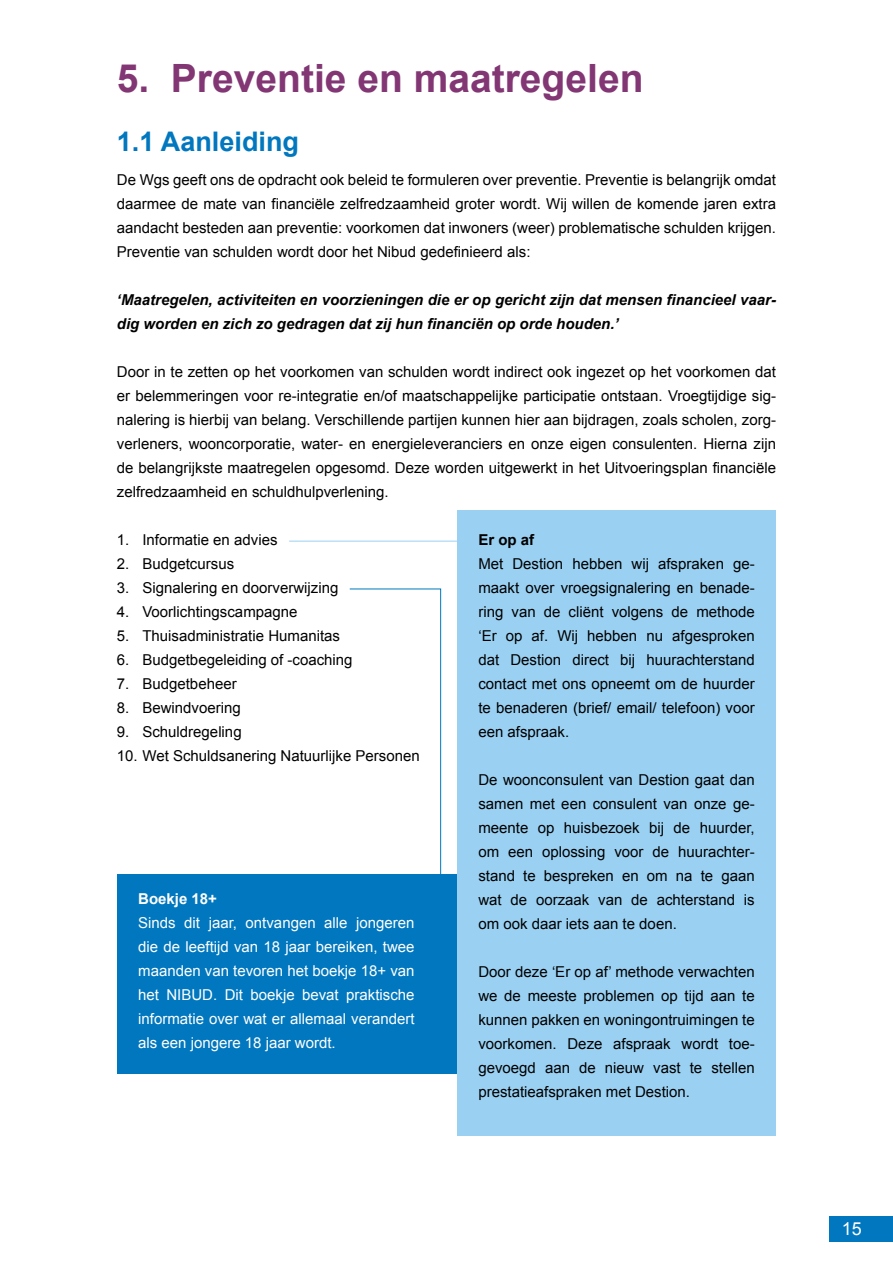
<style>
.page{position:relative;width:893px;height:1263px;background:#fff}
.page>*{position:absolute;margin:0;border:0;box-sizing:border-box;transform-origin:0 0}
.t1{font:700 39px "Arial";color:#823674}
.t2{font:700 27px "Arial";color:#0077be}
.t3{font:18px "Arial";color:#fff}
.t4{font:15px/24px "Arial";color:#000;text-align:justify}
.t5{font:15px/24px "Arial";color:#fff;text-align:justify}
.t6{font:italic 700 15px/24px "Arial";color:#000}
.t7{font:700 15px "Arial";color:#fff}
.t8{font:700 15px "Arial";color:#000}
</style>
<div class="page">
<div style="left:117px;top:874px;width:383px;height:200px;background:#0077be"></div>
<div style="left:457px;top:510px;width:319px;height:625px;background:#9ad1f3"></div>
<div style="left:829px;top:1216px;width:64px;height:26px;background:#0077be"></div>
<hr style="left:289px;top:541px;width:173px;height:1px;background:#9ad1f3">
<svg style="left:349px;top:588px;width:92px;height:286px"></svg>
<h1 class="t1" style="left:117px;top:57px;width:528px">5. Preventie en maatregelen</h1>
<h2 class="t2" style="left:117px;top:127px;width:184px">1.1 Aanleiding</h2>
<p class="t4" style="left:117px;top:168px;width:661px">De Wgs geeft ons de opdracht ook beleid te formuleren over preventie. Preventie is belangrijk omdat daarmee de mate van financiële zelfredzaamheid groter wordt. Wij willen de komende jaren extra aandacht besteden aan preventie: voorkomen dat inwoners (weer) problematische schulden krijgen.<br>Preventie van schulden wordt door het Nibud gedefinieerd als:</p>
<p class="t6" style="left:117px;top:288px;width:661px">‘Maatregelen, activiteiten en voorzieningen die er op gericht zijn dat mensen financieel vaar&shy;dig worden en zich zo gedragen dat zij hun financiën op orde houden.’</p>
<p class="t4" style="left:117px;top:360px;width:661px">Door in te zetten op het voorkomen van schulden wordt indirect ook ingezet op het voorkomen dat er belemmeringen voor re-integratie en/of maatschappelijke participatie ontstaan. Vroegtijdige sig&shy;nalering is hierbij van belang. Verschillende partijen kunnen hier aan bijdragen, zoals scholen, zorg&shy;verleners, wooncorporatie, water- en energieleveranciers en onze eigen consulenten. Hierna zijn de belangrijkste maatregelen opgesomd. Deze worden uitgewerkt in het Uitvoeringsplan financiële zelfredzaamheid en schuldhulpverlening.</p>
<p class="t4" style="left:117px;top:528px;width:162px">1. Informatie en advies</p>
<p class="t4" style="left:117px;top:552px;width:119px">2. Budgetcursus</p>
<p class="t4" style="left:117px;top:576px;width:223px">3. Signalering en doorverwijzing</p>
<p class="t4" style="left:117px;top:600px;width:182px">4. Voorlichtingscampagne</p>
<p class="t4" style="left:117px;top:624px;width:225px">5. Thuisadministratie Humanitas</p>
<p class="t4" style="left:117px;top:648px;width:237px">6. Budgetbegeleiding of -coaching</p>
<p class="t4" style="left:117px;top:672px;width:121px">7. Budgetbeheer</p>
<p class="t4" style="left:117px;top:696px;width:125px">8. Bewindvoering</p>
<p class="t4" style="left:117px;top:720px;width:126px">9. Schuldregeling</p>
<p class="t4" style="left:117px;top:744px;width:304px">10. Wet Schuldsanering Natuurlijke Personen</p>
<p class="t8" style="left:478px;top:531px;width:57px">Er op af</p>
<p class="t4" style="left:478px;top:551px;width:278px">Met Destion hebben wij afspraken ge&shy;maakt over vroegsignalering en benade&shy;ring van de cliënt volgens de methode ‘Er op af. Wij hebben nu afgesproken dat Destion direct bij huurachterstand contact met ons opneemt om de huurder te benaderen (brief/ email/ telefoon) voor een afspraak.</p>
<p class="t4" style="left:478px;top:767px;width:278px">De woonconsulent van Destion gaat dan samen met een consulent van onze ge&shy;meente op huisbezoek bij de huurder, om een oplossing voor de huurachter&shy;stand te bespreken en om na te gaan wat de oorzaak van de achterstand is om ook daar iets aan te doen.</p>
<p class="t4" style="left:478px;top:959px;width:278px">Door deze ‘Er op af’ methode verwachten we de meeste problemen op tijd aan te kunnen pakken en woningontruimingen te voorkomen. Deze afspraak wordt toe&shy;gevoegd aan de nieuw vast te stellen prestatieafspraken met Destion.</p>
<p class="t7" style="left:138px;top:890px;width:80px">Boekje 18+</p>
<p class="t5" style="left:138px;top:911px;width:278px">Sinds dit jaar, ontvangen alle jongeren die de leeftijd van 18 jaar bereiken, twee maanden van tevoren het boekje 18+ van het NIBUD. Dit boekje bevat praktische informatie over wat er allemaal verandert als een jongere 18 jaar wordt.</p>
<p class="t3" style="left:842px;top:1219px;width:22px">15</p>
</div>
